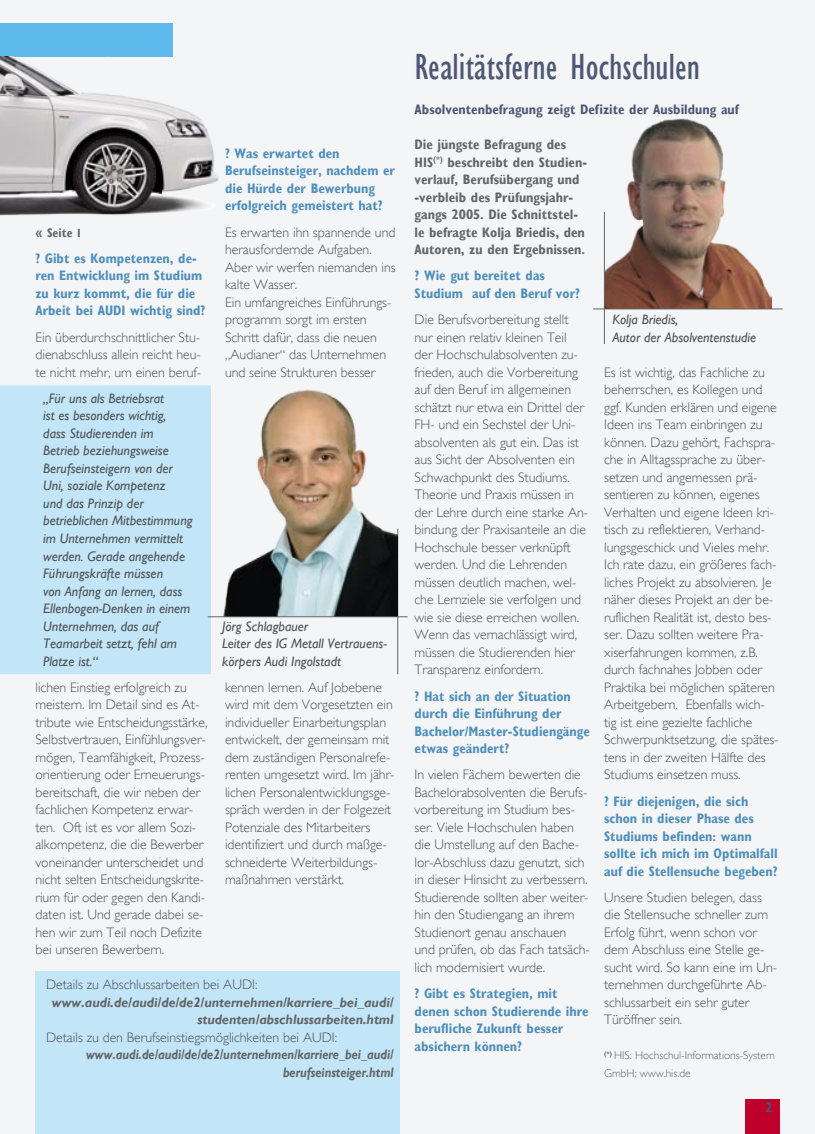
<style>
.page{position:relative;width:815px;height:1134px;background:#fff}
.page>*{position:absolute;margin:0;border:0;box-sizing:border-box;transform-origin:0 0}
.Titel_1spaltig_innen{font:condensed 37.5px "Gill Sans";color:#4e5775}
.Fließtext{font:300 13.75px/17.5px "Gill Sans";color:#4f5354}
.Frage_Interview{font:700 condensed 13.75px/17.5px "Gill Sans";color:#4e8fbb}
.Fließtext-2{font:italic 13.75px/17.5px "Gill Sans";color:#4f5354}
.Fließtext_Abs_1{font:700 condensed 13.75px/17.5px "Gill Sans";color:#626667}
.link2{font:italic 700 13.75px/17.5px "Gill Sans";letter-spacing:-.01em;color:#626667;text-align:right}
.link2-2{font:italic 700 13.75px/17.5px "Gill Sans";letter-spacing:-.01em;color:#626667;text-align:right;scale:.9 1}
.Fließtext_Abs_1-2{font:700 condensed 13.75px "Gill Sans";color:#4e5775}
.Fließtext_Abs_1-3{font:700 condensed 12.5px "Gill Sans";color:#626667}
.Fließtext-3{font:300 11.25px/17.5px "Gill Sans";color:#626667}
.s1{font-size:13.75px}
.s2{font-size:11.88px}
</style>
<div class="page">
<div style="left:0;top:0;width:814px;height:1134px;background:#f4f5f6"></div>
<div style="left:745px;top:1099px;width:35px;height:35px;background:#be002b"></div>
<div style="left:0;top:23px;width:173px;height:33px;background:#5eb9ed"></div>
<svg style="left:814px;top:0;width:1px;height:1134px"></svg>
<img style="left:0;top:56px;width:225px;height:162px">
<img style="left:604px;top:110px;width:167px;height:199px">
<div style="left:35px;top:972px;width:365px;height:162px;background:#c3e5f8"></div>
<hr style="left:604px;top:212px;width:1px;height:132px;background:#626667">
<hr style="left:593px;top:309px;width:189px;height:1px;background:#626667">
<hr style="left:398px;top:529px;width:1px;height:145px;background:#626667">
<div style="left:0;top:385px;width:211px;height:289px;background:#c3e5f8"></div>
<img style="left:224px;top:389px;width:174px;height:227px">
<hr style="left:208px;top:616px;width:199px;height:1px;background:#626667">
<p class="Fließtext_Abs_1-3" style="left:35px;top:225px;width:48px"><span class="s1">«</span> Seite <span class="s2">1</span></p>
<p class="Frage_Interview" style="left:35px;top:249px;width:171px">? Gibt es Kompetenzen, de&shy;ren Entwicklung im Studium zu kurz kommt, die für die<br>Arbeit bei AUDI wichtig sind?</p>
<p class="Fließtext" style="left:35px;top:328px;width:167px;text-align:justify">Ein überdurchschnittlicher Stu&shy;dienabschluss allein reicht heu&shy;te nicht mehr, um einen beruf-</p>
<p class="Fließtext-2" style="left:43px;top:390px;width:151px">„Für uns als Betriebsrat<br>ist es besonders wichtig,<br>dass Studierenden im<br>Betrieb beziehungsweise<br>Berufseinsteigern von der<br>Uni, soziale Kompetenz<br>und das Prinzip der betrieblichen Mitbestimmung im Unternehmen vermittelt werden. Gerade angehende<br>Führungskräfte müssen<br>von Anfang an lernen, dass<br>Ellenbogen-Denken in einem<br>Unternehmen, das auf<br>Teamarbeit setzt, fehl am<br>Platze ist.“</p>
<p class="Frage_Interview" style="left:225px;top:144px;width:172px">? Was erwartet den<br>Berufseinsteiger, nachdem er die Hürde der Bewerbung erfolgreich gemeistert hat?</p>
<p class="Fließtext" style="left:225px;top:223px;width:172px">Es erwarten ihn spannende und herausfordernde Aufgaben.<br>Aber wir werfen niemanden ins kalte Wasser.</p>
<p class="Fließtext" style="left:225px;top:293px;width:168px">Ein umfangreiches Einführungs&shy;programm sorgt im ersten<br>Schritt dafür, dass die neuen „Audianer“ das Unternehmen und seine Strukturen besser</p>
<p class="Fließtext-2" style="left:222px;top:617px;width:166px">Jörg Schlagbauer<br>Leiter des IG Metall Vertrauens&shy;körpers Audi Ingolstadt</p>
<p class="Fließtext" style="left:35px;top:678px;width:174px">lichen Einstieg erfolgreich zu meistern. Im Detail sind es At&shy;tribute wie Entscheidungsstärke,<br>Selbstvertrauen, Einfühlungsver&shy;mögen, Teamfähigkeit, Prozess&shy;orientierung oder Erneuerungs&shy;bereitschaft, die wir neben der fachlichen Kompetenz erwar&shy;ten. Oft ist es vor allem Sozi&shy;alkompetenz, die die Bewerber voneinander unterscheidet und nicht selten Entscheidungskrite&shy;rium für oder gegen den Kandi&shy;daten ist. Und gerade dabei se&shy;hen wir zum Teil noch Defizite bei unseren Bewerbern.</p>
<p class="Fließtext" style="left:46px;top:976px;width:213px">Details zu Abschlussarbeiten bei AUDI:</p>
<p class="link2" style="left:52px;top:993px;width:343px">www.audi.de/audi/de/de2/unternehmen/karriere_bei_audi/ studenten/abschlussarbeiten.html</p>
<p class="Fließtext" style="left:46px;top:1028px;width:293px">Details zu den Berufseinstiegsmöglichkeiten bei AUDI:</p>
<p class="link2-2" style="left:86px;top:1046px;width:343px">www.audi.de/audi/de/de2/unternehmen/karriere_bei_audi/ berufseinsteiger.html</p>
<p class="Fließtext" style="left:225px;top:678px;width:171px">kennen lernen. Auf Jobebene wird mit dem Vorgesetzten ein individueller Einarbeitungsplan entwickelt, der gemeinsam mit dem zuständigen Personalrefe&shy;renten umgesetzt wird. Im jähr&shy;lichen Personalentwicklungsge&shy;spräch werden in der Folgezeit<br>Potenziale des Mitarbeiters identifiziert und durch maßge&shy;schneiderte Weiterbildungs&shy;maßnahmen verstärkt.</p>
<p class="Titel_1spaltig_innen" style="left:415px;top:45px;width:287px">Realitätsferne Hochschulen</p>
<p class="Fließtext_Abs_1-2" style="left:415px;top:101px;width:326px">Absolventenbefragung zeigt Defizite der Ausbildung auf</p>
<p class="Fließtext_Abs_1" style="left:415px;top:136px;width:174px">Die jüngste Befragung des<br>HIS<sup>(*)</sup> beschreibt den Studien&shy;verlauf, Berufsübergang und -verbleib des Prüfungsjahr&shy;gangs 2005. Die Schnittstel&shy;le befragte Kolja Briedis, den<br>Autoren, zu den Ergebnissen.</p>
<p class="Frage_Interview" style="left:415px;top:267px;width:167px">? Wie gut bereitet das<br>Studium auf den Beruf vor?</p>
<p class="Fließtext" style="left:415px;top:311px;width:175px">Die Berufsvorbereitung stellt nur einen relativ kleinen Teil der Hochschulabsolventen zu&shy;frieden, auch die Vorbereitung auf den Beruf im allgemeinen schätzt nur etwa ein Drittel der<br>FH- und ein Sechstel der Uni&shy;absolventen als gut ein. Das ist aus Sicht der Absolventen ein<br>Schwachpunkt des Studiums.<br>Theorie und Praxis müssen in der Lehre durch eine starke An&shy;bindung der Praxisanteile an die<br>Hochschule besser verknüpft werden. Und die Lehrenden müssen deutlich machen, wel&shy;che Lernziele sie verfolgen und wie sie diese erreichen wollen.<br>Wenn das vernachlässigt wird, müssen die Studierenden hier<br>Transparenz einfordern.</p>
<p class="Frage_Interview" style="left:415px;top:687px;width:177px">? Hat sich an der Situation durch die Einführung der<br>Bachelor/Master-Studiengänge etwas geändert?</p>
<p class="Fließtext" style="left:415px;top:766px;width:177px">In vielen Fächern bewerten die<br>Bachelorabsolventen die Berufs&shy;vorbereitung im Studium bes&shy;ser. Viele Hochschulen haben die Umstellung auf den Bache&shy;lor-Abschluss dazu genutzt, sich in dieser Hinsicht zu verbessern.<br>Studierende sollten aber weiter&shy;hin den Studiengang an ihrem<br>Studienort genau anschauen und prüfen, ob das Fach tatsäch&shy;lich modernisiert wurde.</p>
<p class="Frage_Interview" style="left:415px;top:984px;width:176px">? Gibt es Strategien, mit denen schon Studierende ihre berufliche Zukunft besser absichern können?</p>
<p class="Fließtext-2" style="left:612px;top:311px;width:145px">Kolja Briedis,<br>Autor der Absolventenstudie</p>
<p class="Fließtext" style="left:604px;top:363px;width:176px">Es ist wichtig, das Fachliche zu beherrschen, es Kollegen und ggf. Kunden erklären und eigene<br>Ideen ins Team einbringen zu können. Dazu gehört, Fachspra&shy;che in Alltagssprache zu über&shy;setzen und angemessen prä&shy;sentieren zu können, eigenes<br>Verhalten und eigene Ideen kri&shy;tisch zu reflektieren, Verhand&shy;lungsgeschick und Vieles mehr.<br>Ich rate dazu, ein größeres fach&shy;liches Projekt zu absolvieren. Je näher dieses Projekt an der be&shy;ruflichen Realität ist, desto bes&shy;ser. Dazu sollten weitere Pra&shy;xiserfahrungen kommen, z.B. durch fachnahes Jobben oder<br>Praktika bei möglichen späteren<br>Arbeitgebern. Ebenfalls wich&shy;tig ist eine gezielte fachliche<br>Schwerpunktsetzung, die spätes&shy;tens in der zweiten Hälfte des<br>Studiums einsetzen muss.</p>
<p class="Frage_Interview" style="left:604px;top:792px;width:175px">? Für diejenigen, die sich schon in dieser Phase des<br>Studiums befinden: wann sollte ich mich im Optimalfall auf die Stellensuche begeben?</p>
<p class="Fließtext" style="left:604px;top:888px;width:174px">Unsere Studien belegen, dass die Stellensuche schneller zum<br>Erfolg führt, wenn schon vor dem Abschluss eine Stelle ge&shy;sucht wird. So kann eine im Un&shy;ternehmen durchgeführte Ab&shy;schlussarbeit ein sehr guter<br>Türöffner sein.</p>
<p class="Fließtext-3" style="left:604px;top:1047px;width:172px"><sup>(*)</sup> HIS: Hochschul-Informations-System<br>GmbH; www.his.de</p>
<p class="Fließtext_Abs_1-2" style="left:766px;top:1099px;width:9px">2</p>
</div>
